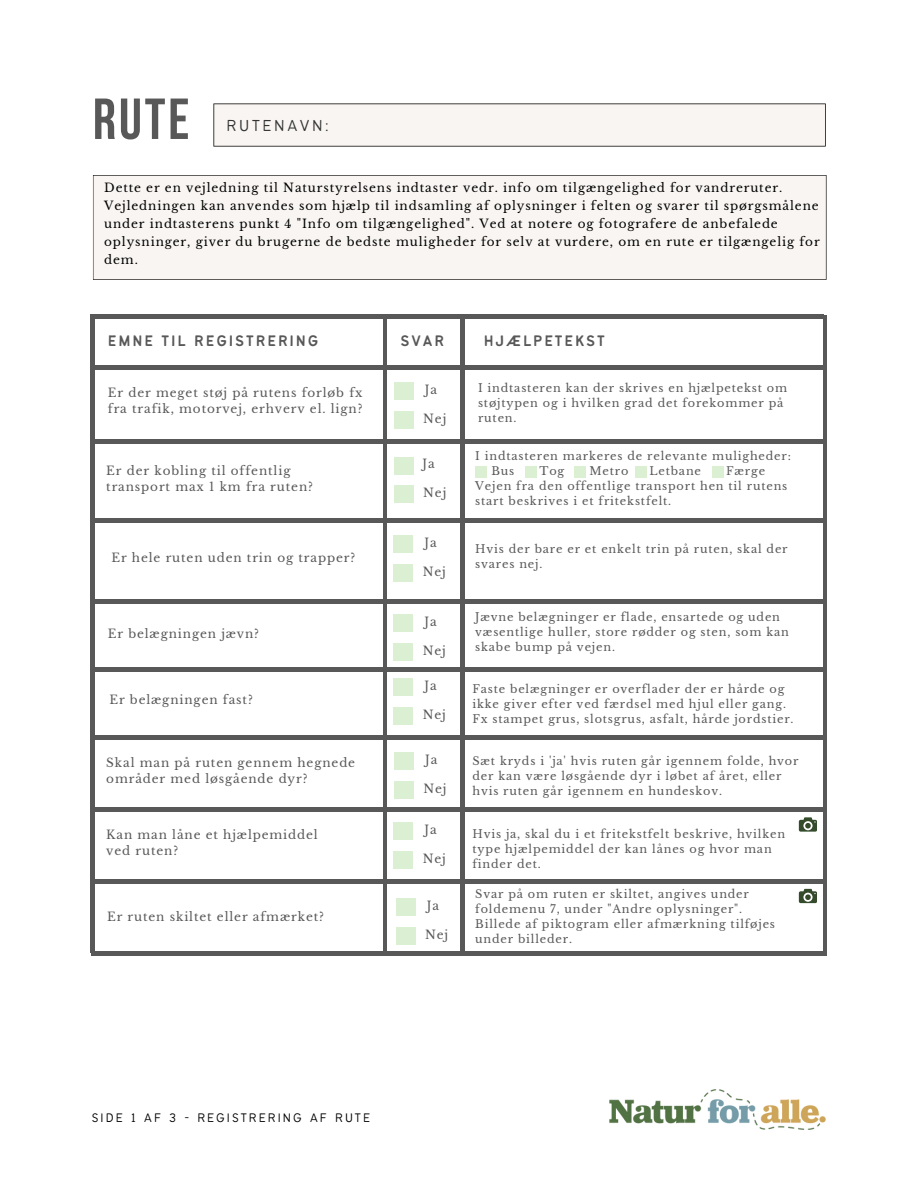
<style>
.page{position:relative;width:918px;height:1188px;background:#fff}
.page>*{position:absolute;margin:0;border:0;box-sizing:border-box;transform-origin:0 0}
.t1{font:700 57.75px "Bebas Neue";color:#585858}
.t2{font:300 17.55px "Bantayog";letter-spacing:.15em;color:#333}
.t3{font:16.8px "Bantayog";letter-spacing:.11em;color:#585858}
.t4{font:300 13.65px "Bantayog";letter-spacing:.15em;color:#000}
.t5{font:12px/18px "Libre Baskerville";letter-spacing:.075em;color:#000}
.t6{font:12px "Libre Baskerville";letter-spacing:.075em;color:#585858}
.t7{font:11.25px/15px "Libre Baskerville";letter-spacing:.075em;color:#585858}
</style>
<div class="page">
<svg style="left:94px;top:318px;width:729px;height:490px"></svg>
<hr style="left:91px;top:366px;width:330px;height:3px;background:#585858">
<hr style="left:91px;top:440px;width:330px;height:4px;background:#585858">
<hr style="left:91px;top:519px;width:734px;height:3px;background:#585858">
<hr style="left:383px;top:315px;width:4px;height:349px;background:#585858">
<hr style="left:91px;top:600px;width:328px;height:4px;background:#585858">
<hr style="left:367px;top:366px;width:329px;height:3px;background:#585858">
<hr style="left:367px;top:440px;width:329px;height:4px;background:#585858">
<hr style="left:365px;top:600px;width:328px;height:4px;background:#585858">
<hr style="left:496px;top:366px;width:328px;height:3px;background:#585858">
<hr style="left:496px;top:440px;width:328px;height:4px;background:#585858">
<hr style="left:493px;top:600px;width:331px;height:4px;background:#585858">
<hr style="left:461px;top:316px;width:4px;height:637px;background:#585858">
<div style="left:396px;top:898px;width:19px;height:18px;background:#dbefd2"></div>
<div style="left:396px;top:927px;width:19px;height:18px;background:#dbefd2"></div>
<hr style="left:91px;top:668px;width:327px;height:3px;background:#585858">
<hr style="left:364px;top:668px;width:328px;height:3px;background:#585858">
<hr style="left:492px;top:668px;width:332px;height:3px;background:#585858">
<div style="left:394px;top:382px;width:19px;height:18px;background:#dbefd2"></div>
<div style="left:394px;top:411px;width:19px;height:18px;background:#dbefd2"></div>
<div style="left:394px;top:457px;width:19px;height:18px;background:#dbefd2"></div>
<div style="left:394px;top:485px;width:19px;height:18px;background:#dbefd2"></div>
<div style="left:394px;top:535px;width:19px;height:18px;background:#dbefd2"></div>
<div style="left:394px;top:564px;width:19px;height:18px;background:#dbefd2"></div>
<hr style="left:91px;top:736px;width:328px;height:3px;background:#585858">
<hr style="left:365px;top:736px;width:328px;height:3px;background:#585858">
<hr style="left:493px;top:736px;width:331px;height:3px;background:#585858">
<img style="left:610px;top:1089px;width:216px;height:41px">
<div style="left:93px;top:175px;width:734px;height:105px;background:#f8f5f2"></div>
<hr style="left:91px;top:315px;width:332px;height:3px;background:#585858">
<hr style="left:369px;top:315px;width:328px;height:3px;background:#585858">
<hr style="left:497px;top:315px;width:327px;height:3px;background:#585858">
<hr style="left:91px;top:808px;width:329px;height:3px;background:#585858">
<hr style="left:365px;top:808px;width:329px;height:3px;background:#585858">
<hr style="left:494px;top:808px;width:330px;height:3px;background:#585858">
<hr style="left:91px;top:316px;width:3px;height:637px;background:#585858">
<hr style="left:823px;top:315px;width:4px;height:640px;background:#585858">
<hr style="left:383px;top:513px;width:4px;height:440px;background:#585858">
<div style="left:394px;top:614px;width:19px;height:18px;background:#dbefd2"></div>
<div style="left:394px;top:643px;width:19px;height:18px;background:#dbefd2"></div>
<div style="left:394px;top:678px;width:19px;height:18px;background:#dbefd2"></div>
<div style="left:394px;top:707px;width:19px;height:18px;background:#dbefd2"></div>
<hr style="left:93px;top:880px;width:331px;height:3px;background:#585858">
<hr style="left:363px;top:880px;width:329px;height:3px;background:#585858">
<hr style="left:492px;top:880px;width:332px;height:3px;background:#585858">
<hr style="left:91px;top:952px;width:333px;height:3px;background:#585858">
<hr style="left:364px;top:952px;width:328px;height:3px;background:#585858">
<hr style="left:492px;top:952px;width:333px;height:3px;background:#585858">
<div style="left:395px;top:752px;width:19px;height:18px;background:#dbefd2"></div>
<div style="left:395px;top:781px;width:19px;height:18px;background:#dbefd2"></div>
<div style="left:394px;top:822px;width:19px;height:18px;background:#dbefd2"></div>
<div style="left:394px;top:851px;width:19px;height:18px;background:#dbefd2"></div>
<div style="left:475px;top:466px;width:12px;height:12px;background:#dbefd2"></div>
<div style="left:526px;top:466px;width:11px;height:12px;background:#dbefd2"></div>
<div style="left:574px;top:466px;width:11px;height:12px;background:#dbefd2"></div>
<div style="left:636px;top:466px;width:11px;height:12px;background:#dbefd2"></div>
<div style="left:712px;top:466px;width:11px;height:12px;background:#dbefd2"></div>
<svg style="left:799px;top:889px;width:18px;height:14px"></svg>
<svg style="left:213px;top:103px;width:613px;height:44px"></svg>
<svg style="left:799px;top:817px;width:18px;height:15px"></svg>
<p class="t1" style="left:93px;top:96px;width:98px">RUTE</p>
<p class="t2" style="left:227px;top:119px;width:103px">RUTENAVN:</p>
<p class="t5" style="left:104px;top:179px;width:717px">Dette er en vejledning til Naturstyrelsens indtaster vedr. info om tilgængelighed for vandreruter.<br>Vejledningen kan anvendes som hjælp til indsamling af oplysninger i felten og svarer til spørgsmålene under indtasterens punkt 4 "Info om tilgængelighed". Ved at notere og fotografere de anbefalede oplysninger, giver du brugerne de bedste muligheder for selv at vurdere, om en rute er tilgængelig for dem.</p>
<p class="t3" style="left:108px;top:334px;width:212px">EMNE TIL REGISTRERING</p>
<p class="t6" style="left:108px;top:385px;width:256px">Er der meget støj på rutens forløb fx</p>
<p class="t6" style="left:108px;top:401px;width:256px">fra trafik, motorvej, erhverv el. lign?</p>
<p class="t6" style="left:106px;top:463px;width:186px">Er der kobling til offentlig</p>
<p class="t6" style="left:106px;top:479px;width:208px">transport max 1 km fra ruten?</p>
<p class="t6" style="left:111px;top:550px;width:245px">Er hele ruten uden trin og trapper?</p>
<p class="t6" style="left:108px;top:626px;width:153px">Er belægningen jævn?</p>
<p class="t6" style="left:109px;top:693px;width:145px">Er belægningen fast?</p>
<p class="t6" style="left:106px;top:755px;width:250px">Skal man på ruten gennem hegnede</p>
<p class="t6" style="left:106px;top:771px;width:203px">områder med løsgående dyr?</p>
<p class="t6" style="left:106px;top:827px;width:213px">Kan man låne et hjælpemiddel</p>
<p class="t6" style="left:106px;top:843px;width:73px">ved ruten?</p>
<p class="t6" style="left:107px;top:909px;width:218px">Er ruten skiltet eller afmærket?</p>
<p class="t3" style="left:400px;top:334px;width:45px">SVAR</p>
<p class="t3" style="left:484px;top:334px;width:123px">HJÆLPETEKST</p>
<p class="t6" style="left:425px;top:383px;width:14px">Ja</p>
<p class="t6" style="left:423px;top:411px;width:25px">Nej</p>
<p class="t6" style="left:423px;top:456px;width:14px">Ja</p>
<p class="t6" style="left:423px;top:485px;width:25px">Nej</p>
<p class="t6" style="left:424px;top:536px;width:14px">Ja</p>
<p class="t6" style="left:423px;top:564px;width:25px">Nej</p>
<p class="t6" style="left:424px;top:615px;width:14px">Ja</p>
<p class="t6" style="left:423px;top:643px;width:25px">Nej</p>
<p class="t6" style="left:424px;top:678px;width:14px">Ja</p>
<p class="t6" style="left:423px;top:707px;width:25px">Nej</p>
<p class="t6" style="left:425px;top:753px;width:14px">Ja</p>
<p class="t6" style="left:424px;top:781px;width:25px">Nej</p>
<p class="t6" style="left:424px;top:823px;width:14px">Ja</p>
<p class="t6" style="left:423px;top:851px;width:25px">Nej</p>
<p class="t6" style="left:427px;top:898px;width:14px">Ja</p>
<p class="t6" style="left:425px;top:927px;width:25px">Nej</p>
<p class="t7" style="left:478px;top:381px;width:311px">I indtasteren kan der skrives en hjælpetekst om støjtypen og i hvilken grad det forekommer på ruten.</p>
<p class="t7" style="left:475px;top:449px;width:317px">I indtasteren markeres de relevante muligheder:</p>
<p class="t7" style="left:491px;top:464px;width:24px">Bus</p>
<p class="t7" style="left:540px;top:464px;width:26px">Tog</p>
<p class="t7" style="left:589px;top:464px;width:40px">Metro</p>
<p class="t7" style="left:649px;top:464px;width:53px">Letbane</p>
<p class="t7" style="left:726px;top:464px;width:40px">Færge</p>
<p class="t7" style="left:475px;top:479px;width:314px">Vejen fra den offentlige transport hen til rutens start beskrives i et fritekstfelt.</p>
<p class="t7" style="left:475px;top:542px;width:314px">Hvis der bare er et enkelt trin på ruten, skal der svares nej.</p>
<p class="t7" style="left:475px;top:610px;width:315px">Jævne belægninger er flade, ensartede og uden væsentlige huller, store rødder og sten, som kan skabe bump på vejen.</p>
<p class="t7" style="left:472px;top:682px;width:315px">Faste belægninger er overflader der er hårde og ikke giver efter ved færdsel med hjul eller gang.</p>
<p class="t7" style="left:472px;top:712px;width:323px">Fx stampet grus, slotsgrus, asfalt, hårde jordstier.</p>
<p class="t7" style="left:472px;top:754px;width:328px">Sæt kryds i 'ja' hvis ruten går igennem folde, hvor der kan være løsgående dyr i løbet af året, eller hvis ruten går igennem en hundeskov.</p>
<p class="t7" style="left:472px;top:827px;width:314px">Hvis ja, skal du i et fritekstfelt beskrive, hvilken type hjælpemiddel der kan lånes og hvor man finder det.</p>
<p class="t7" style="left:475px;top:887px;width:275px">Svar på om ruten er skiltet, angives under foldemenu 7, under "Andre oplysninger".</p>
<p class="t7" style="left:475px;top:917px;width:301px">Billede af piktogram eller afmærkning tilføjes under billeder.</p>
<p class="t4" style="left:92px;top:1112px;width:280px">SIDE 1 AF 3 - REGISTRERING AF RUTE</p>
</div>
